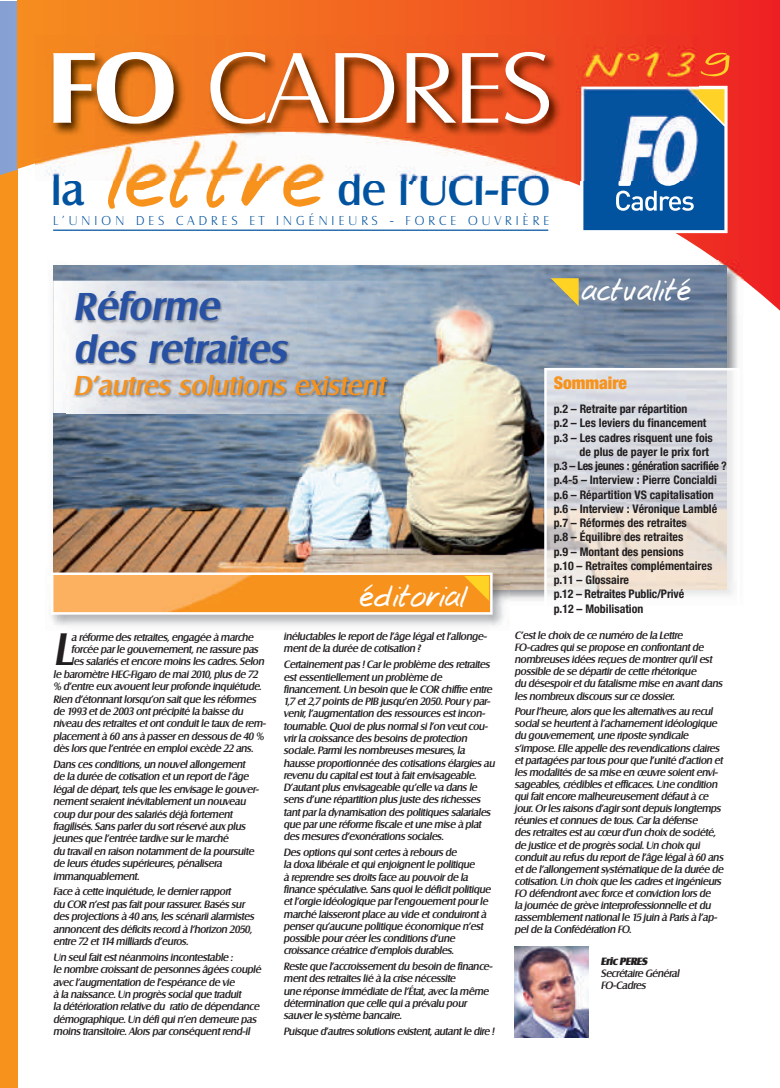
<style>
.page{position:relative;width:780px;height:1088px;background:#fff}
.page>*{position:absolute;margin:0;border:0;box-sizing:border-box;transform-origin:0 0}
.t1{font:300 96.62px "Salzburg";color:#fff;scale:1.09 1}
.t2{font:italic 500 43.88px "Salzburg";color:#231f20}
.t3{font:500 42px "Salzburg";color:#0153a0}
.t4{font:italic 600 37.5px/42.5px "Salzburg";color:#2851a3}
.t5{font:30px "Josschrift";letter-spacing:-.005em;color:#fff}
.t6{font:italic 500 26.25px "Salzburg";color:#f7931d}
.t7{font:900 condensed 17.5px "Helvetica Neue";color:#f7931d}
.t8{font:200 12.5px "Salzburg";letter-spacing:.33em;color:#0153a0}
.t9{font:700 condensed 11.88px "Helvetica Neue";color:#231f20}
.t10{font:700 condensed 11.88px "Helvetica Neue";letter-spacing:-.03em;color:#231f20}
.t11{font:italic 500 10.25px/12.2px "Salzburg";letter-spacing:-.03em;color:#231f20}
.t12{font:italic 800 10.25px "Salzburg";letter-spacing:-.03em;color:#231f20}
.s1{font-weight:600}
.s2{font-family:"Josschrift";font-weight:400;font-size:89.88px;color:#f7931d}
</style>
<div class="page">
<div style="left:0;top:1px;width:18px;height:1082px;background:#87a1d3"></div>
<div style="left:0;top:137px;width:18px;height:951px;background:#f7931d"></div>
<svg style="left:18px;top:0;width:762px;height:311px"></svg>
<svg style="left:583px;top:89px;width:141px;height:141px;background:#2569a0"></svg>
<hr style="left:53px;top:230px;width:495px;height:1px;background:#0153a0">
<img style="left:48px;top:260px;width:695px;height:341px">
<img style="left:53px;top:266px;width:673px;height:323px">
<img style="left:53px;top:281px;width:387px;height:132px">
<svg style="left:550px;top:278px;width:28px;height:28px"></svg>
<img style="left:67px;top:285px;width:366px;height:191px">
<img style="left:48px;top:567px;width:461px;height:59px">
<div style="left:53px;top:575px;width:437px;height:37px;background:#f7931d"></div>
<img style="left:54px;top:575px;width:197px;height:37px">
<div style="left:51px;top:572px;width:441px;height:43px;border:2px solid #fff"></div>
<svg style="left:464px;top:576px;width:25px;height:25px"></svg>
<img style="left:35px;top:36px;width:663px;height:145px">
<img style="left:514px;top:946px;width:74px;height:91px">
<img style="left:547px;top:371px;width:189px;height:230px">
<div style="left:544px;top:368px;width:195px;height:255px;border:2px solid #fff"></div>
<h1 class="t1" style="left:48px;top:50px;width:464px"><span class="s1">FO</span> CADRES</h1>
<h3 class="t3" style="left:51px;top:173px;width:500px">la <span class="s2">lettre</span> de l'UCI-FO</h3>
<p class="t8" style="left:53px;top:216px;width:497px">L'UNION DES CADRES ET INGÉNIEURS - FORCE OUVRIÈRE</p>
<h3 class="t4" style="left:73px;top:288px;width:215px">Réforme des retraites</h3>
<h3 class="t6" style="left:73px;top:374px;width:313px">D’autres solutions existent</h3>
<h2 class="t2" style="left:53px;top:631px;width:20px">L</h2>
<p class="t11" style="left:71px;top:632px;width:184px">a réforme des retraites, engagée à marche</p>
<p class="t11" style="left:71px;top:644px;width:188px">forcée par le gouvernement, ne rassure pas</p>
<p class="t11" style="left:71px;top:656px;width:194px">les salariés et encore moins les cadres. Selon</p>
<p class="t11" style="left:53px;top:669px;width:206px">le baromètre HEC-Figaro de mai 2010, plus de 72</p>
<p class="t11" style="left:53px;top:681px;width:210px">% d’entre eux avouent leur profonde inquiétude.</p>
<p class="t11" style="left:53px;top:693px;width:204px">Rien d’étonnant lorsqu’on sait que les réformes</p>
<p class="t11" style="left:53px;top:706px;width:191px">de 1993 et de 2003 ont précipité la baisse du</p>
<p class="t11" style="left:53px;top:718px;width:213px">niveau des retraites et ont conduit le taux de rem-</p>
<p class="t11" style="left:53px;top:731px;width:212px">placement à 60 ans à passer en dessous de 40 %</p>
<p class="t11" style="left:53px;top:743px;width:201px">dès lors que l’entrée en emploi excède 22 ans.</p>
<p class="t11" style="left:53px;top:759px;width:206px">Dans ces conditions, un nouvel allongement de la durée de cotisation et un report de l’âge légal de départ, tels que les envisage le gouver&shy;nement seraient inévitablement un nouveau coup dur pour des salariés déjà fortement fragilisés. Sans parler du sort réservé aux plus jeunes que l’entrée tardive sur le marché<br>du travail en raison notamment de la poursuite de leurs études supérieures, pénalisera immanquablement.</p>
<p class="t11" style="left:53px;top:886px;width:202px">Face à cette inquiétude, le dernier rapport<br>du COR n’est pas fait pour rassurer. Basés sur des projections à 40 ans, les scénarii alarmistes annoncent des déficits record à l’horizon 2050, entre 72 et 114 milliards d’euros.</p>
<p class="t11" style="left:53px;top:952px;width:209px">Un seul fait est néanmoins incontestable :<br>le nombre croissant de personnes âgées couplé avec l’augmentation de l’espérance de vie<br>à la naissance. Un progrès social que traduit<br>la détérioration relative du ratio de dépendance démographique. Un défi qui n’en demeure pas moins transitoire. Alors par conséquent rend-il</p>
<h3 class="t5" style="left:359px;top:578px;width:108px">éditorial</h3>
<p class="t11" style="left:283px;top:631px;width:204px">inéluctables le report de l’âge légal et l’allonge&shy;ment de la durée de cotisation ?</p>
<p class="t11" style="left:283px;top:659px;width:213px">Certainement pas ! Car le problème des retraites est essentiellement un problème de financement. Un besoin que le COR chiffre entre 1,7 et 2,7 points de PIB jusqu’en 2050. Pour y par&shy;venir, l’augmentation des ressources est incon&shy;tournable. Quoi de plus normal si l’on veut cou&shy;vrir la croissance des besoins de protection sociale. Parmi les nombreuses mesures, la hausse proportionnée des cotisations élargies au revenu du capital est tout à fait envisageable.<br>D’autant plus envisageable qu’elle va dans le sens d’une répartition plus juste des richesses tant par la dynamisation des politiques salariales que par une réforme fiscale et une mise à plat des mesures d’exonérations sociales.</p>
<p class="t11" style="left:283px;top:847px;width:209px">Des options qui sont certes à rebours de<br>la doxa libérale et qui enjoignent le politique<br>à reprendre ses droits face au pouvoir de la finance spéculative. Sans quoi le déficit politique et l’orgie idéologique par l’engouement pour le marché laisseront place au vide et conduiront à penser qu’aucune politique économique n’est possible pour créer les conditions d’une croissance créatrice d’emplois durables.</p>
<p class="t11" style="left:283px;top:961px;width:210px">Reste que l’accroissement du besoin de finance&shy;ment des retraites lié à la crise nécessite<br>une réponse immédiate de l’État, avec la même détermination que celle qui a prévalu pour sauver le système bancaire.</p>
<p class="t11" style="left:283px;top:1026px;width:212px">Puisque d’autres solutions existent, autant le dire !</p>
<h3 class="t5" style="left:581px;top:272px;width:111px">actualité</h3>
<h3 class="t7" style="left:553px;top:376px;width:75px">Sommaire</h3>
<p class="t9" style="left:553px;top:404px;width:135px">p.2 – Retraite par répartition</p>
<p class="t9" style="left:553px;top:419px;width:154px">p.2 – Les leviers du financement</p>
<p class="t9" style="left:553px;top:433px;width:160px">p.3 – Les cadres risquent une fois</p>
<p class="t9" style="left:579px;top:447px;width:131px">de plus de payer le prix fort</p>
<p class="t10" style="left:553px;top:461px;width:175px">p.3 – Les jeunes : génération sacrifiée ?</p>
<p class="t9" style="left:553px;top:476px;width:165px">p.4-5 – Interview : Pierre Concialdi</p>
<p class="t9" style="left:553px;top:490px;width:161px">p.6 – Répartition VS capitalisation</p>
<p class="t9" style="left:553px;top:504px;width:165px">p.6 – Interview : Véronique Lamblé</p>
<p class="t9" style="left:553px;top:518px;width:134px">p.7 – Réformes des retraites</p>
<p class="t9" style="left:553px;top:533px;width:131px">p.8 – Équilibre des retraites</p>
<p class="t9" style="left:553px;top:547px;width:131px">p.9 – Montant des pensions</p>
<p class="t9" style="left:553px;top:561px;width:160px">p.10 – Retraites complémentaires</p>
<p class="t9" style="left:553px;top:575px;width:77px">p.11 – Glossaire</p>
<p class="t9" style="left:553px;top:590px;width:132px">p.12 – Retraites Public/Privé</p>
<p class="t9" style="left:553px;top:604px;width:91px">p.12 – Mobilisation</p>
<p class="t11" style="left:514px;top:630px;width:209px">C’est le choix de ce numéro de la Lettre FO-cadres qui se propose en confrontant de nombreuses idées reçues de montrer qu’il est possible de se départir de cette rhétorique<br>du désespoir et du fatalisme mise en avant dans les nombreux discours sur ce dossier.</p>
<p class="t11" style="left:514px;top:706px;width:210px">Pour l’heure, alors que les alternatives au recul social se heurtent à l’acharnement idéologique du gouvernement, une riposte syndicale s’impose. Elle appelle des revendications claires et partagées par tous pour que l’unité d’action et les modalités de sa mise en œuvre soient envi&shy;sageables, crédibles et efficaces. Une condition qui fait encore malheureusement défaut à ce jour. Or les raisons d’agir sont depuis longtemps réunies et connues de tous. Car la défense<br>des retraites est au cœur d’un choix de société, de justice et de progrès social. Un choix qui conduit au refus du report de l'âge légal à 60 ans et de l'allongement systématique de la durée de cotisation. Un choix que les cadres et ingénieurs FO défendront avec force et conviction lors de<br>la journée de grève interprofessionnelle et du rassemblement national le 15 juin à Paris à l'ap&shy;pel de la Confédération FO.</p>
<p class="t12" style="left:600px;top:957px;width:48px">Eric PERES</p>
<p class="t11" style="left:600px;top:968px;width:80px">Secrétaire Général<br>FO-Cadres</p>
</div>
